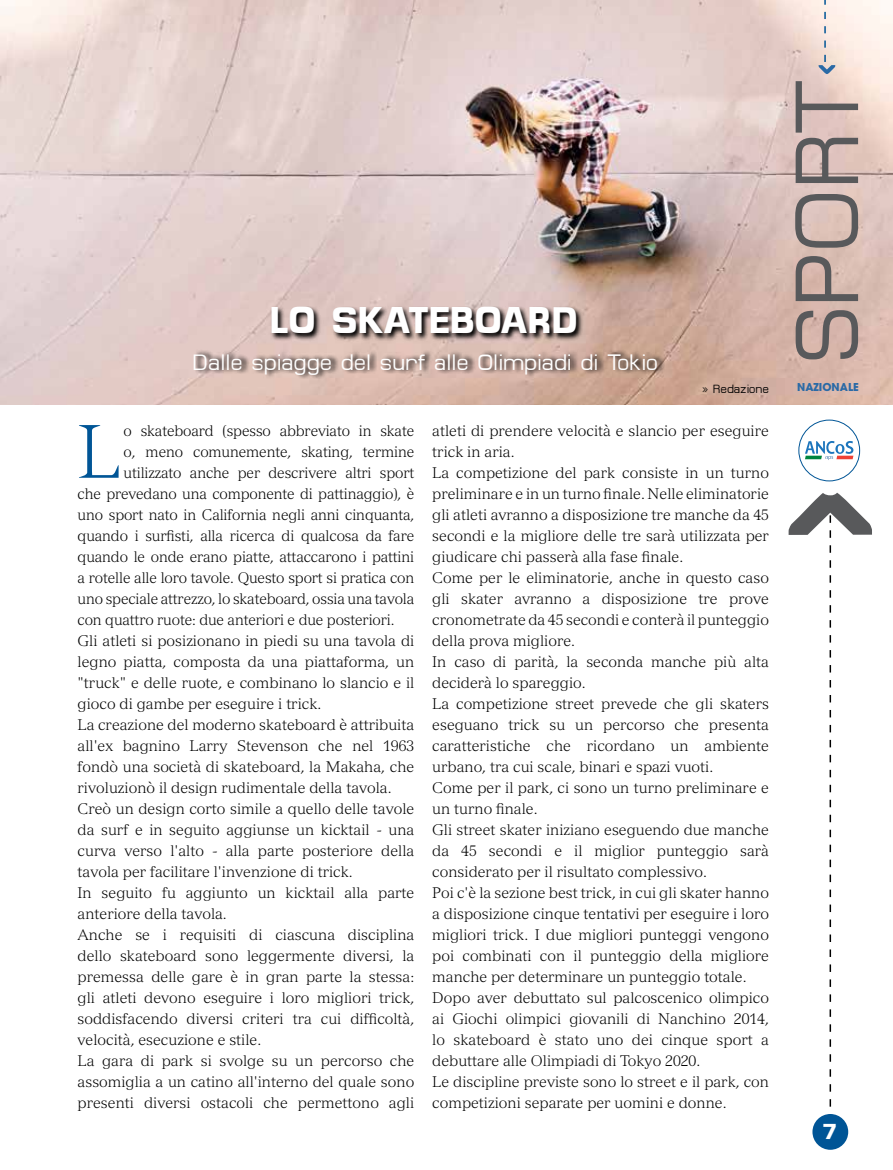
<style>
.page{position:relative;width:893px;height:1170px;background:#fff}
.page>*{position:absolute;margin:0;border:0;box-sizing:border-box;transform-origin:0 0}
.t1{font:90px "Micro FLF";color:#58595b}
.t2{font:300 73.95px "Versailles LT Std";color:#005596}
.t3{font:700 37.5px "Micro FLF";color:#fff}
.t4{font:22.5px "Micro FLF";color:#fff}
.t5{font:700 21.75px "Micro FLF";color:#fff}
.t6{font:300 15px/21px "Versailles LT Std";color:#000}
.t7{font:12px "Micro FLF";color:#000}
.t8{font:700 10.8px "ITC Avant Garde Pro";color:#2a6aa6}
</style>
<div class="page">
<img style="left:0;top:0;width:893px;height:404px">
<svg style="left:270px;top:306px;width:314px;height:35px;background:#81716e"></svg>
<svg style="left:194px;top:349px;width:471px;height:30px;background:#ba9f95"></svg>
<svg style="left:789px;top:492px;width:83px;height:615px"></svg>
<div style="left:798px;top:419px;width:62px;height:62px;border:1px solid #005596;border-radius:50%"></div>
<svg style="left:819px;top:0;width:16px;height:74px"></svg>
<svg style="left:805px;top:441px;width:48px;height:19px"></svg>
<div style="left:812px;top:1113px;width:36px;height:36px;background:#005596;border-radius:50%"></div>
<h3 class="t3" style="left:269px;top:299px;width:309px">LO SKATEBOARD</h3>
<h3 class="t4" style="left:192px;top:350px;width:467px">Dalle spiagge del surf alle Olimpiadi di Tokio</h3>
<p class="t7" style="left:702px;top:383px;width:69px">» Redazione</p>
<h2 class="t2" style="left:78px;top:407px;width:45px">L</h2>
<p class="t6" style="left:124px;top:420px;width:292px">o skateboard (spesso abbreviato in skate</p>
<p class="t6" style="left:124px;top:441px;width:292px">o, meno comunemente, skating, termine</p>
<p class="t6" style="left:124px;top:462px;width:292px">utilizzato anche per descrivere altri sport</p>
<p class="t6" style="left:78px;top:483px;width:338px">che prevedano una componente di pattinaggio), è</p>
<p class="t6" style="left:78px;top:504px;width:338px">uno sport nato in California negli anni cinquanta,</p>
<p class="t6" style="left:78px;top:525px;width:338px">quando i surfisti, alla ricerca di qualcosa da fare</p>
<p class="t6" style="left:78px;top:546px;width:338px">quando le onde erano piatte, attaccarono i pattini</p>
<p class="t6" style="left:78px;top:567px;width:338px">a rotelle alle loro tavole. Questo sport si pratica con</p>
<p class="t6" style="left:78px;top:588px;width:338px">uno speciale attrezzo, lo skateboard, ossia una tavola</p>
<p class="t6" style="left:78px;top:609px;width:318px">con quattro ruote: due anteriori e due posteriori.</p>
<p class="t6" style="left:78px;top:630px;width:338px">Gli atleti si posizionano in piedi su una tavola di</p>
<p class="t6" style="left:78px;top:651px;width:338px">legno piatta, composta da una piattaforma, un</p>
<p class="t6" style="left:78px;top:672px;width:338px">"truck" e delle ruote, e combinano lo slancio e il</p>
<p class="t6" style="left:78px;top:693px;width:245px">gioco di gambe per eseguire i trick.</p>
<p class="t6" style="left:78px;top:714px;width:338px">La creazione del moderno skateboard è attribuita</p>
<p class="t6" style="left:78px;top:735px;width:338px">all'ex bagnino Larry Stevenson che nel 1963</p>
<p class="t6" style="left:78px;top:756px;width:338px">fondò una società di skateboard, la Makaha, che</p>
<p class="t6" style="left:78px;top:777px;width:316px">rivoluzionò il design rudimentale della tavola.</p>
<p class="t6" style="left:78px;top:798px;width:338px">Creò un design corto simile a quello delle tavole</p>
<p class="t6" style="left:78px;top:819px;width:338px">da surf e in seguito aggiunse un kicktail - una</p>
<p class="t6" style="left:78px;top:840px;width:338px">curva verso l'alto - alla parte posteriore della</p>
<p class="t6" style="left:78px;top:861px;width:277px">tavola per facilitare l'invenzione di trick.</p>
<p class="t6" style="left:78px;top:882px;width:338px">In seguito fu aggiunto un kicktail alla parte</p>
<p class="t6" style="left:78px;top:903px;width:151px">anteriore della tavola.</p>
<p class="t6" style="left:78px;top:924px;width:338px">Anche se i requisiti di ciascuna disciplina</p>
<p class="t6" style="left:78px;top:945px;width:338px">dello skateboard sono leggermente diversi, la</p>
<p class="t6" style="left:78px;top:966px;width:338px">premessa delle gare è in gran parte la stessa:</p>
<p class="t6" style="left:78px;top:987px;width:338px">gli atleti devono eseguire i loro migliori trick,</p>
<p class="t6" style="left:78px;top:1008px;width:338px">soddisfacendo diversi criteri tra cui difficoltà,</p>
<p class="t6" style="left:78px;top:1029px;width:185px">velocità, esecuzione e stile.</p>
<p class="t6" style="left:78px;top:1050px;width:338px">La gara di park si svolge su un percorso che</p>
<p class="t6" style="left:78px;top:1071px;width:338px">assomiglia a un catino all'interno del quale sono</p>
<p class="t6" style="left:78px;top:1092px;width:338px">presenti diversi ostacoli che permettono agli</p>
<p class="t6" style="left:432px;top:420px;width:338px">atleti di prendere velocità e slancio per eseguire trick in aria.<br>La competizione del park consiste in un turno preliminare e in un turno finale. Nelle eliminatorie gli atleti avranno a disposizione tre manche da 45 secondi e la migliore delle tre sarà utilizzata per giudicare chi passerà alla fase finale.<br>Come per le eliminatorie, anche in questo caso gli skater avranno a disposizione tre prove cronometrate da 45 secondi e conterà il punteggio della prova migliore.<br>In caso di parità, la seconda manche più alta deciderà lo spareggio.<br>La competizione street prevede che gli skaters eseguano trick su un percorso che presenta caratteristiche che ricordano un ambiente urbano, tra cui scale, binari e spazi vuoti.<br>Come per il park, ci sono un turno preliminare e un turno finale.<br>Gli street skater iniziano eseguendo due manche da 45 secondi e il miglior punteggio sarà considerato per il risultato complessivo.<br>Poi c'è la sezione best trick, in cui gli skater hanno a disposizione cinque tentativi per eseguire i loro migliori trick. I due migliori punteggi vengono poi combinati con il punteggio della migliore manche per determinare un punteggio totale.<br>Dopo aver debuttato sul palcoscenico olimpico ai Giochi olimpici giovanili di Nanchino 2014, lo skateboard è stato uno dei cinque sport a debuttare alle Olimpiadi di Tokyo 2020.<br>Le discipline previste sono lo street e il park, con competizioni separate per uomini e donne.</p>
<h1 class="t1" style="left:779px;top:363px;width:286px;rotate:-90deg">SPORT</h1>
<p class="t8" style="left:797px;top:379px;width:63px">NAZIONALE</p>
<h3 class="t5" style="left:822px;top:1118px;width:17px">7</h3>
</div>
